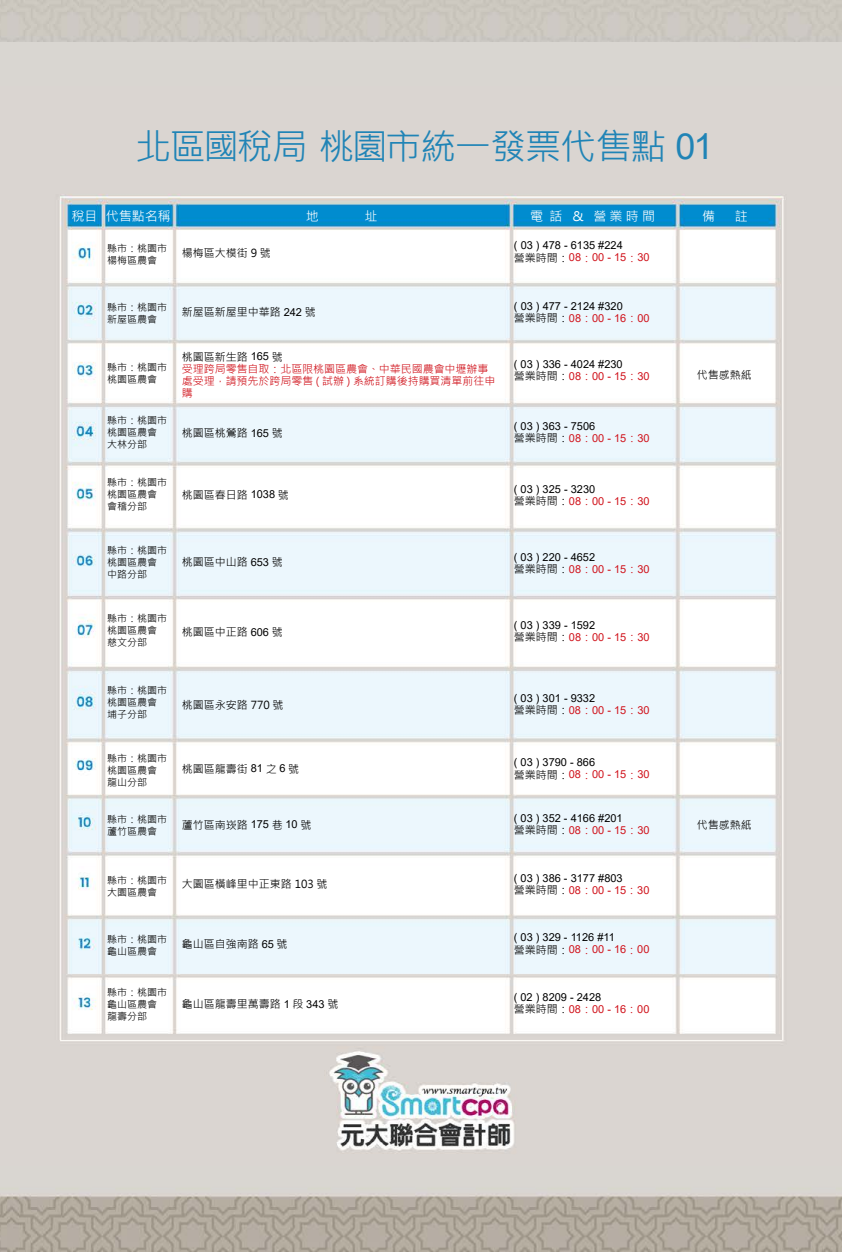
<style>
.page{position:relative;width:842px;height:1252px;background:#fff}
.page>*{position:absolute;margin:0;border:0;box-sizing:border-box;transform-origin:0 0}
.t1{font:36px "Microsoft Jheng Hei";letter-spacing:-.035em;color:#2084b6}
.t2{font:13px "Microsoft Jheng Hei";color:#fff}
.t3{font:11px/12px "Arial";color:#000}
.t4{font:11px "Microsoft Jheng Hei";color:#000}
.t5{font:11px/12px "Microsoft Jheng Hei";letter-spacing:-.005em;color:#d0121b}
.t6{font:10px/12px "Microsoft Jheng Hei";color:#000}
.s1{font-family:"Arial"}
.s2{font-family:"Microsoft Jheng Hei"}
.s3{color:#d0121b}
.s4{font-family:"Microsoft Jheng Hei";color:#d0121b}
.s5{color:#000}
.s6{font-family:"Arial";color:#000}
</style>
<div class="page">
<img style="left:0;top:0;width:842px;height:1252px">
<img style="left:1px;top:86px;width:841px;height:1080px">
<h1 class="t1" style="left:135px;top:124px;width:580px">北區國稅局 桃園市統一發票代售點 <span class="s1">01</span></h1>
<p class="t2" style="left:71px;top:208px;width:101px">稅目 代售點名稱</p>
<p class="t2" style="left:702px;top:208px;width:14px">備</p>
<p class="t2" style="left:735px;top:208px;width:14px">註</p>
<p class="t3" style="left:514px;top:239px;width:137px">( 03 ) 478 - 6135 #224<br><span class="s2">營業時間：</span><span class="s3">08</span><span class="s4">：</span><span class="s3">00 - 15</span><span class="s4">：</span><span class="s3">30</span></p>
<p class="t2" style="left:306px;top:208px;width:14px">地</p>
<p class="t2" style="left:364px;top:208px;width:14px">址</p>
<p class="t2" style="left:530px;top:208px;width:126px">電 話 &amp; 營 業 時 間</p>
<p class="t6" style="left:107px;top:243px;width:61px">縣市：桃園市楊梅區農會</p>
<p class="t4" style="left:182px;top:247px;width:90px">楊梅區大模街 9 號</p>
<p class="t6" style="left:107px;top:301px;width:61px">縣市：桃園市新屋區農會</p>
<p class="t6" style="left:107px;top:361px;width:61px">縣市：桃園市桃園區農會</p>
<p class="t5" style="left:182px;top:351px;width:315px"><span class="s5">桃園區新生路</span> <span class="s6">165</span> <span class="s5">號<br></span>受理跨局零售自取：北區限桃園區農會、中華民國農會中壢辦事處受理，請預先於跨局零售 ( 試辦 ) 系統訂購後持購買清單前往申購</p>
<p class="t4" style="left:182px;top:305px;width:135px">新屋區新屋里中華路 <span class="s1">242</span> 號</p>
<p class="t6" style="left:107px;top:415px;width:61px">縣市：桃園市桃園區農會大林分部</p>
<p class="t6" style="left:107px;top:476px;width:61px">縣市：桃園市桃園區農會會稽分部</p>
<p class="t6" style="left:107px;top:544px;width:61px">縣市：桃園市桃園區農會中路分部</p>
<p class="t6" style="left:107px;top:612px;width:61px">縣市：桃園市桃園區農會慈文分部</p>
<p class="t6" style="left:107px;top:684px;width:61px">縣市：桃園市桃園區農會埔子分部</p>
<p class="t6" style="left:107px;top:752px;width:61px">縣市：桃園市桃園區農會龍山分部</p>
<p class="t6" style="left:107px;top:814px;width:61px">縣市：桃園市蘆竹區農會</p>
<p class="t6" style="left:107px;top:874px;width:61px">縣市：桃園市大園區農會</p>
<p class="t6" style="left:107px;top:934px;width:61px">縣市：桃園市龜山區農會</p>
<p class="t6" style="left:107px;top:986px;width:61px">縣市：桃園市龜山區農會龍壽分部</p>
<p class="t4" style="left:182px;top:426px;width:102px">桃園區桃鶯路 <span class="s1">165</span> 號</p>
<p class="t4" style="left:182px;top:488px;width:108px">桃園區春日路 <span class="s1">1038</span> 號</p>
<p class="t4" style="left:182px;top:555px;width:102px">桃園區中山路 <span class="s1">653</span> 號</p>
<p class="t4" style="left:182px;top:625px;width:102px">桃園區中正路 <span class="s1">606</span> 號</p>
<p class="t4" style="left:182px;top:698px;width:103px">桃園區永安路 770 號</p>
<p class="t4" style="left:182px;top:762px;width:119px">桃園區龍壽街 <span class="s1">81</span> 之 <span class="s1">6</span> 號</p>
<p class="t4" style="left:182px;top:818px;width:131px">蘆竹區南崁路 <span class="s1">175</span> 巷 <span class="s1">10</span> 號</p>
<p class="t4" style="left:182px;top:878px;width:147px">大園區橫峰里中正東路 103 號</p>
<p class="t4" style="left:182px;top:937px;width:107px">龜山區自強南路 <span class="s1">65</span> 號</p>
<p class="t4" style="left:182px;top:997px;width:158px">龜山區龍壽里萬壽路 <span class="s1">1</span> 段 <span class="s1">343</span> 號</p>
<p class="t3" style="left:514px;top:300px;width:137px">( 03 ) 477 - 2124 #320<br><span class="s2">營業時間：</span><span class="s3">08</span><span class="s4">：</span><span class="s3">00 - 16</span><span class="s4">：</span><span class="s3">00</span></p>
<p class="t3" style="left:514px;top:358px;width:137px">( 03 ) 336 - 4024 #230<br><span class="s2">營業時間：</span><span class="s3">08</span><span class="s4">：</span><span class="s3">00 - 15</span><span class="s4">：</span><span class="s3">30</span></p>
<p class="t3" style="left:514px;top:420px;width:137px">( 03 ) 363 - 7506<br><span class="s2">營業時間：</span><span class="s3">08</span><span class="s4">：</span><span class="s3">00 - 15</span><span class="s4">：</span><span class="s3">30</span></p>
<p class="t3" style="left:514px;top:483px;width:137px">( 03 ) 325 - 3230<br><span class="s2">營業時間：</span><span class="s3">08</span><span class="s4">：</span><span class="s3">00 - 15</span><span class="s4">：</span><span class="s3">30</span></p>
<p class="t3" style="left:514px;top:551px;width:137px">( 03 ) 220 - 4652<br><span class="s2">營業時間：</span><span class="s3">08</span><span class="s4">：</span><span class="s3">00 - 15</span><span class="s4">：</span><span class="s3">30</span></p>
<p class="t3" style="left:514px;top:619px;width:137px">( 03 ) 339 - 1592<br><span class="s2">營業時間：</span><span class="s3">08</span><span class="s4">：</span><span class="s3">00 - 15</span><span class="s4">：</span><span class="s3">30</span></p>
<p class="t3" style="left:514px;top:692px;width:137px">( 03 ) 301 - 9332<br><span class="s2">營業時間：</span><span class="s3">08</span><span class="s4">：</span><span class="s3">00 - 15</span><span class="s4">：</span><span class="s3">30</span></p>
<p class="t3" style="left:514px;top:757px;width:137px">( 03 ) 3790 - 866<br><span class="s2">營業時間：</span><span class="s3">08</span><span class="s4">：</span><span class="s3">00 - 15</span><span class="s4">：</span><span class="s3">30</span></p>
<p class="t3" style="left:514px;top:812px;width:137px">( 03 ) 352 - 4166 #201<br><span class="s2">營業時間：</span><span class="s3">08</span><span class="s4">：</span><span class="s3">00 - 15</span><span class="s4">：</span><span class="s3">30</span></p>
<p class="t3" style="left:514px;top:872px;width:137px">( 03 ) 386 - 3177 #803<br><span class="s2">營業時間：</span><span class="s3">08</span><span class="s4">：</span><span class="s3">00 - 15</span><span class="s4">：</span><span class="s3">30</span></p>
<p class="t3" style="left:514px;top:931px;width:137px">( 03 ) 329 - 1126 #11<br><span class="s2">營業時間：</span><span class="s3">08</span><span class="s4">：</span><span class="s3">00 - 16</span><span class="s4">：</span><span class="s3">00</span></p>
<p class="t3" style="left:514px;top:991px;width:137px">( 02 ) 8209 - 2428<br><span class="s2">營業時間：</span><span class="s3">08</span><span class="s4">：</span><span class="s3">00 - 16</span><span class="s4">：</span><span class="s3">00</span></p>
<p class="t4" style="left:697px;top:368px;width:56px">代售感熱紙</p>
<p class="t4" style="left:697px;top:818px;width:56px">代售感熱紙</p>
</div>
